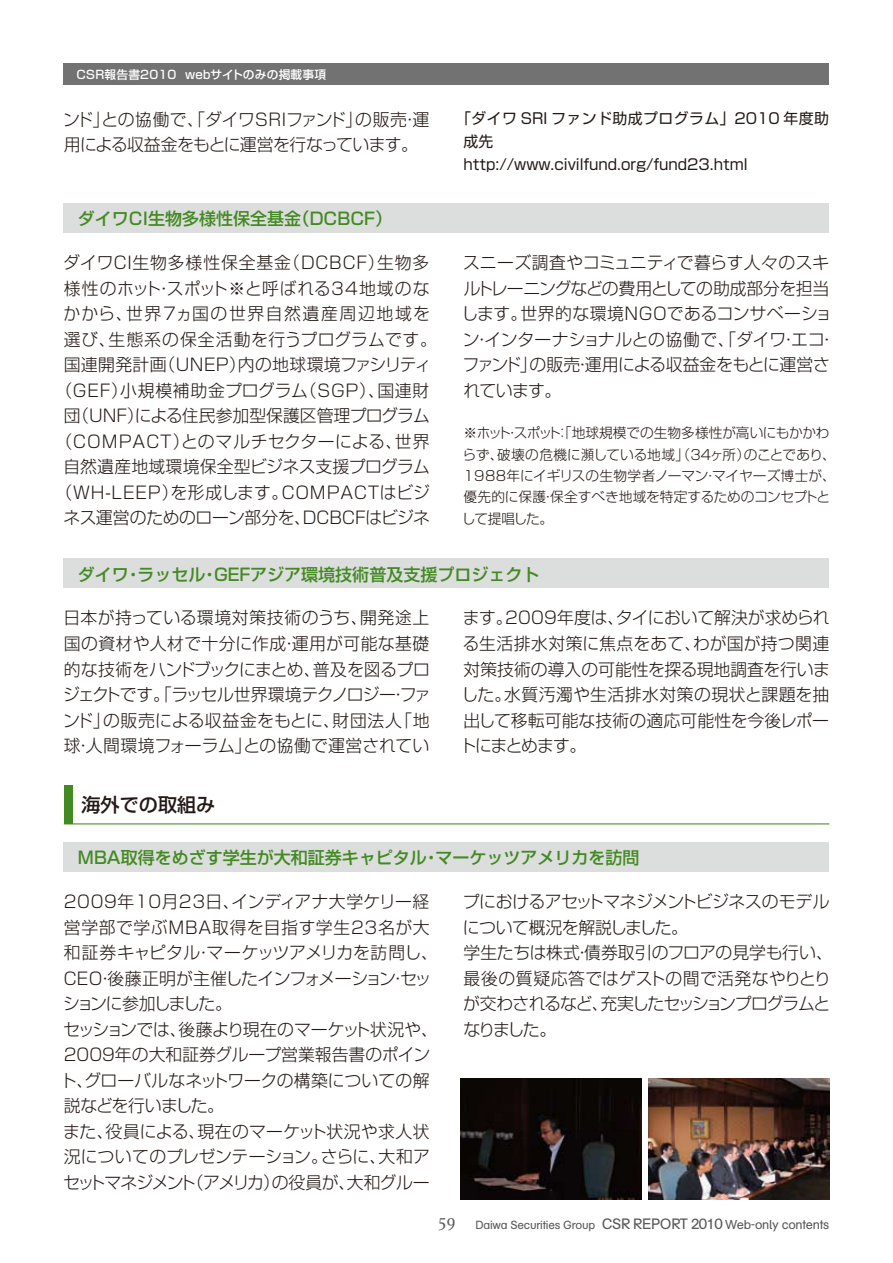
<style>
.page{position:relative;width:893px;height:1263px;background:#fff}
.page>*{position:absolute;margin:0;border:0;box-sizing:border-box;transform-origin:0 0}
.t1{font:500 19.2px "Shin Go Pro";color:#231916}
.t2{font:300 16.95px/25.5px "Shin Go Pro";color:#231916}
.t3{font:300 16.95px/25.5px "Shin Go Pro";letter-spacing:-.03em;color:#231916}
.t4{font:500 16.95px "Shin Go Pro";color:#428a21}
.t5{font:14.85px/23.4px "Shin Go Pro";color:#231916}
.t6{font:300 13.8px/21.3px "Shin Go Pro";letter-spacing:-.01em;color:#231916}
.t7{font:11.7px "AG Schoolbook";letter-spacing:-.02em;color:#595857}
.t8{font:500 11.7px "Shin Go Pro";letter-spacing:.02em;color:#fff}
.s1{font-family:"Albertina";font-size:18px}
.s2{font-size:14.85px}
.s3{font-size:12.75px}
</style>
<div class="page">
<div style="left:64px;top:64px;width:765px;height:21px;background:#727272"></div>
<div style="left:64px;top:203px;width:765px;height:30px;background:#dcdddd"></div>
<div style="left:64px;top:558px;width:765px;height:30px;background:#dcdddd"></div>
<div style="left:64px;top:842px;width:765px;height:30px;background:#dcdddd"></div>
<img style="left:460px;top:1079px;width:181px;height:120px">
<img style="left:648px;top:1079px;width:181px;height:120px">
<hr style="left:64px;top:823px;width:765px;height:1px;background:#428a21">
<div style="left:64px;top:786px;width:8px;height:38px;background:#428a21"></div>
<p class="t8" style="left:77px;top:65px;width:251px">CSR報告書2010 webサイトのみの掲載事項</p>
<p class="t3" style="left:63px;top:104px;width:368px">ンド」との協働で、「ダイワSRIファンド」の販売・運用による収益金をもとに運営を行なっています。</p>
<p class="t5" style="left:463px;top:105px;width:367px;text-indent:-7px">「ダイワ SRI ファンド助成プログラム」2010 年度助成先<br>http://www.civilfund.org/fund23.html</p>
<p class="t4" style="left:78px;top:205px;width:316px">ダイワCI生物多様性保全基金（DCBCF）</p>
<p class="t2" style="left:55px;top:248px;width:383px;text-align:center">ダイワCI生物多様性保全基金（DCBCF）生物多様性のホット・スポット※と呼ばれる34地域のなかから、世界7ヵ国の世界自然遺産周辺地域を選び、生態系の保全活動を行うプログラムです。国連開発計画（UNEP）内の地球環境ファシリティ（GEF）小規模補助金プログラム（SGP）、国連財団（UNF）による住民参加型保護区管理プログラム（COMPACT）とのマルチセクターによる、世界自然遺産地域環境保全型ビジネス支援プログラム（WH-LEEP）を形成します。COMPACTはビジネス運営のためのローン部分を、DCBCFはビジネ</p>
<p class="t2" style="left:462px;top:248px;width:375px">スニーズ調査やコミュニティで暮らす人々のスキルトレーニングなどの費用としての助成部分を担当します。世界的な環境NGOであるコンサベーション・インターナショナルとの協働で、「ダイワ・エコ・ファンド」の販売・運用による収益金をもとに運営されています。</p>
<p class="t6" style="left:462px;top:421px;width:375px">※ホット・スポット：「地球規模での生物多様性が高いにもかかわらず、破壊の危機に瀕している地域」（３４ヶ所）のことであり、<br>1988年にイギリスの生物学者ノーマン・マイヤーズ博士が、優先的に保護・保全すべき地域を特定するためのコンセプトとして提唱した。</p>
<p class="t4" style="left:78px;top:560px;width:463px">ダイワ・ラッセル・GEFアジア環境技術普及支援プロジェクト</p>
<p class="t2" style="left:63px;top:603px;width:369px;text-align:justify">日本が持っている環境対策技術のうち、開発途上国の資材や人材で十分に作成・運用が可能な基礎的な技術をハンドブックにまとめ、普及を図るプロジェクトです。「ラッセル世界環境テクノロジー・ファンド」の販売による収益金をもとに、財団法人「地球・人間環境フォーラム」との協働で運営されてい</p>
<p class="t2" style="left:460px;top:603px;width:372px;text-align:justify">ます。2009年度は、タイにおいて解決が求められる生活排水対策に焦点をあて、わが国が持つ関連対策技術の導入の可能性を探る現地調査を行いました。水質汚濁や生活排水対策の現状と課題を抽出して移転可能な技術の適応可能性を今後レポートにまとめます。</p>
<p class="t1" style="left:81px;top:788px;width:135px">海外での取組み</p>
<p class="t4" style="left:78px;top:844px;width:563px">MBA取得をめざす学生が大和証券キャピタル・マーケッツアメリカを訪問</p>
<p class="t2" style="left:60px;top:887px;width:380px">2009年10月23日、インディアナ大学ケリー経営学部で学ぶMBA取得を目指す学生23名が大和証券キャピタル・マーケッツアメリカを訪問し、<br>CEO・後藤正明が主催したインフォメーション・セッションに参加しました。<br>セッションでは、後藤より現在のマーケット状況や、<br>2009年の大和証券グループ営業報告書のポイント、グローバルなネットワークの構築についての解説などを行いました。<br>また、役員による、現在のマーケット状況や求人状況についてのプレゼンテーション。さらに、大和アセットマネジメント（アメリカ）の役員が、大和グルー</p>
<p class="t3" style="left:463px;top:887px;width:371px">プにおけるアセットマネジメントビジネスのモデルについて概況を解説しました。<br>学生たちは株式・債券取引のフロアの見学も行い、最後の質疑応答ではゲストの間で活発なやりとりが交わされるなど、充実したセッションプログラムとなりました。</p>
<p class="t7" style="left:437px;top:1219px;width:393px"><span class="s1">59</span> Daiwa Securities Group <span class="s2">CSR REPORT 2010</span> <span class="s3">Web-only contents</span></p>
</div>
